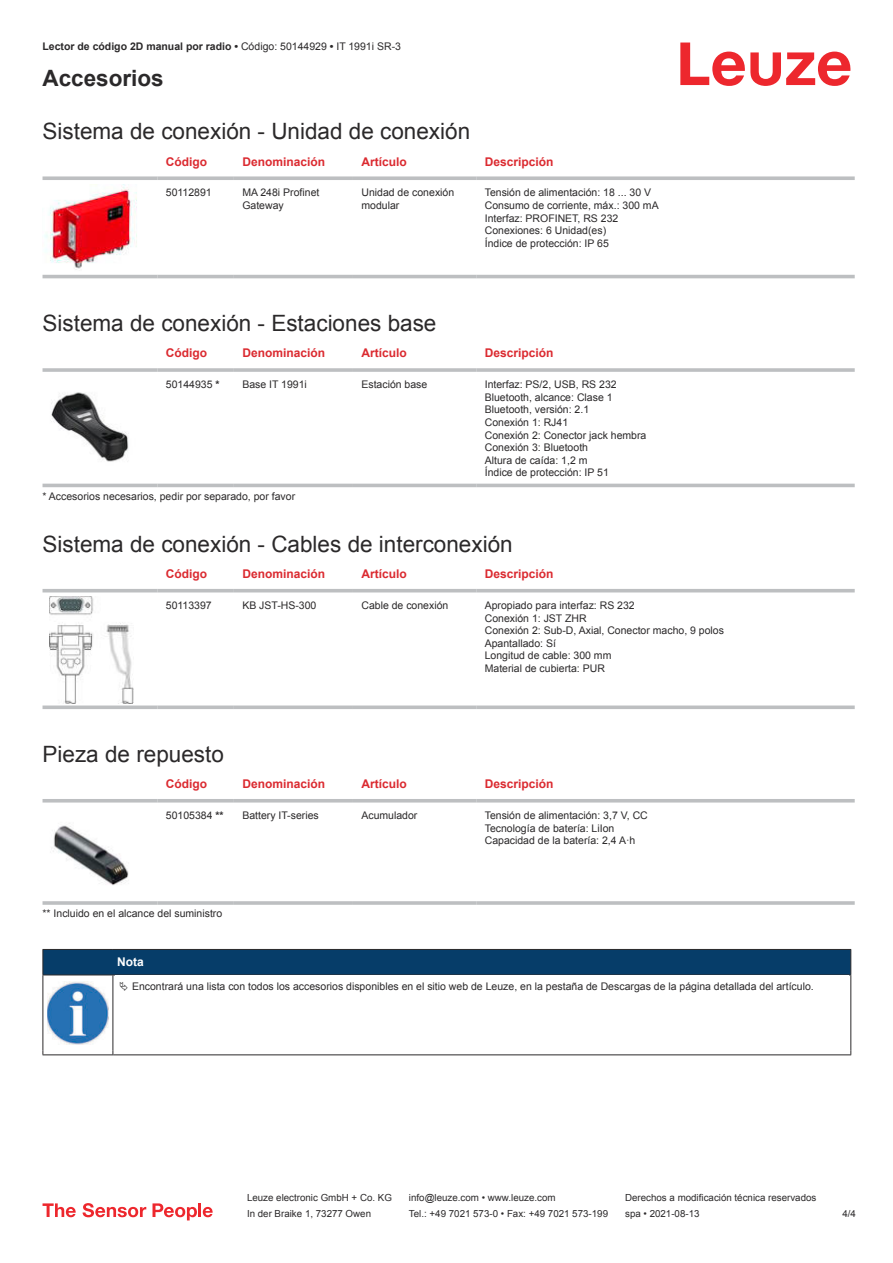
<style>
.page{position:relative;width:893px;height:1263px;background:#fff}
.page>*{position:absolute;margin:0;border:0;box-sizing:border-box;transform-origin:0 0}
.t1{font:22.5px "Arial";color:#2b292a}
.t2{font:700 22.5px "Arial";color:#2b292a}
.t3{font:700 12px "Arial";color:#db2a30}
.t4{font:700 12px "Arial";color:#fff}
.t5{font:10.5px/12.6px "Arial";color:#2b292a}
.t6{font:700 10.5px "Arial";color:#2b292a}
.t7{font:9.75px "Arial";color:#2b292a}
.s1{font-weight:400}
.s2{font-weight:700}
</style>
<div class="page">
<svg style="left:680px;top:43px;width:170px;height:43px"></svg>
<div style="left:43px;top:274px;width:812px;height:5px;background:#eeefef"></div>
<svg style="left:43px;top:176px;width:114px;height:4px"></svg>
<svg style="left:157px;top:176px;width:77px;height:4px"></svg>
<svg style="left:234px;top:176px;width:119px;height:4px"></svg>
<svg style="left:353px;top:176px;width:123px;height:4px"></svg>
<svg style="left:476px;top:176px;width:379px;height:4px;background:#c4c6c8"></svg>
<hr style="left:43px;top:275px;width:114px;height:3px;background:#bdbfc1">
<hr style="left:157px;top:275px;width:77px;height:3px;background:#bdbfc1">
<hr style="left:234px;top:275px;width:119px;height:3px;background:#bdbfc1">
<hr style="left:353px;top:275px;width:123px;height:3px;background:#bdbfc1">
<hr style="left:476px;top:275px;width:379px;height:3px;background:#bdbfc1">
<img style="left:44px;top:184px;width:93px;height:86px">
<div style="left:43px;top:483px;width:812px;height:5px;background:#efeff0"></div>
<hr style="left:43px;top:368px;width:114px;height:4px;background:#bdbfc1">
<hr style="left:157px;top:368px;width:77px;height:4px;background:#c8cacc">
<hr style="left:234px;top:368px;width:119px;height:4px;background:#c3c5c7">
<hr style="left:353px;top:368px;width:123px;height:4px;background:#bdbfc1">
<hr style="left:476px;top:368px;width:379px;height:4px;background:#c8cacc">
<hr style="left:43px;top:484px;width:114px;height:3px;background:#bdbfc1">
<hr style="left:157px;top:484px;width:77px;height:3px;background:#bdbfc1">
<hr style="left:234px;top:484px;width:119px;height:3px;background:#bdbfc1">
<hr style="left:353px;top:484px;width:123px;height:3px;background:#bdbfc1">
<hr style="left:476px;top:484px;width:379px;height:3px;background:#bdbfc1">
<img style="left:51px;top:392px;width:78px;height:70px">
<svg style="left:43px;top:592px;width:812px;height:112px"></svg>
<hr style="left:43px;top:589px;width:114px;height:3px;background:#bdbfc1">
<hr style="left:157px;top:589px;width:77px;height:3px;background:#bdbfc1">
<hr style="left:234px;top:589px;width:119px;height:3px;background:#bdbfc1">
<hr style="left:353px;top:589px;width:123px;height:3px;background:#bdbfc1">
<hr style="left:476px;top:589px;width:379px;height:3px;background:#bdbfc1">
<svg style="left:43px;top:705px;width:114px;height:4px"></svg>
<svg style="left:157px;top:705px;width:77px;height:4px"></svg>
<svg style="left:234px;top:705px;width:119px;height:4px"></svg>
<svg style="left:353px;top:705px;width:123px;height:4px"></svg>
<svg style="left:476px;top:705px;width:379px;height:4px;background:#c5c7c9"></svg>
<img style="left:49px;top:597px;width:84px;height:106px">
<svg style="left:43px;top:802px;width:812px;height:1px"></svg>
<hr style="left:43px;top:799px;width:114px;height:3px;background:#bdbfc1">
<hr style="left:157px;top:799px;width:77px;height:3px;background:#bdbfc1">
<hr style="left:234px;top:799px;width:119px;height:3px;background:#bdbfc1">
<hr style="left:353px;top:799px;width:123px;height:3px;background:#bdbfc1">
<hr style="left:476px;top:799px;width:379px;height:3px;background:#bdbfc1">
<hr style="left:43px;top:901px;width:114px;height:4px;background:#c3c5c7">
<svg style="left:157px;top:901px;width:77px;height:4px"></svg>
<hr style="left:234px;top:901px;width:119px;height:4px;background:#c4c6c7">
<hr style="left:353px;top:901px;width:123px;height:4px;background:#c3c5c7">
<svg style="left:476px;top:901px;width:379px;height:4px;background:#c3c5c7"></svg>
<img style="left:53px;top:825px;width:76px;height:60px">
<div style="left:43px;top:949px;width:808px;height:26px;background:#063d69"></div>
<hr style="left:113px;top:974px;width:738px;height:1px;background:#2b292a">
<hr style="left:43px;top:975px;width:1px;height:75px;background:#2b292a">
<hr style="left:113px;top:975px;width:1px;height:75px;background:#2b292a">
<hr style="left:850px;top:975px;width:1px;height:75px;background:#2b292a">
<hr style="left:43px;top:1054px;width:70px;height:1px;background:#2b292a">
<hr style="left:113px;top:1054px;width:738px;height:1px;background:#2b292a">
<img style="left:47px;top:981px;width:61px;height:63px">
<svg style="left:43px;top:1203px;width:33px;height:14px"></svg>
<svg style="left:83px;top:1203px;width:63px;height:14px"></svg>
<svg style="left:153px;top:1203px;width:44px;height:17px"></svg>
<hr style="left:198px;top:1203px;width:3px;height:14px;background:#ed272d">
<svg style="left:203px;top:1207px;width:10px;height:10px"></svg>
<p class="t6" style="left:43px;top:43px;width:360px">Lector de código 2D manual por radio • <span class="s1">Código: 50144929</span> • <span class="s1">IT 1991i SR-3</span></p>
<h1 class="t2" style="left:43px;top:70px;width:123px">Accesorios</h1>
<h1 class="t1" style="left:43px;top:123px;width:429px">Sistema de conexión - Unidad de conexión</h1>
<p class="t3" style="left:166px;top:157px;width:43px">Código</p>
<p class="t3" style="left:242px;top:157px;width:84px">Denominación</p>
<p class="t3" style="left:361px;top:157px;width:47px">Artículo</p>
<p class="t3" style="left:485px;top:157px;width:70px">Descripción</p>
<p class="t5" style="left:166px;top:187px;width:47px">50112891</p>
<p class="t5" style="left:242px;top:187px;width:79px">MA 248i Profinet<br>Gateway</p>
<p class="t5" style="left:361px;top:187px;width:94px">Unidad de conexión modular</p>
<p class="t5" style="left:485px;top:187px;width:175px">Tensión de alimentación: 18 ... 30 V<br>Consumo de corriente, máx.: 300 mA<br>Interfaz: PROFINET, RS 232<br>Conexiones: 6 Unidad(es)<br>Índice de protección: IP 65</p>
<h1 class="t1" style="left:43px;top:315px;width:395px">Sistema de conexión - Estaciones base</h1>
<p class="t3" style="left:166px;top:349px;width:43px">Código</p>
<p class="t3" style="left:242px;top:349px;width:84px">Denominación</p>
<p class="t3" style="left:361px;top:349px;width:47px">Artículo</p>
<p class="t3" style="left:485px;top:349px;width:70px">Descripción</p>
<p class="t5" style="left:166px;top:379px;width:55px">50144935 <span class="s2">*</span></p>
<p class="t5" style="left:242px;top:379px;width:66px">Base IT 1991i</p>
<p class="t5" style="left:361px;top:379px;width:67px">Estación base</p>
<p class="t5" style="left:485px;top:379px;width:163px">Interfaz: PS/2, USB, RS 232<br>Bluetooth, alcance: Clase 1<br>Bluetooth, versión: 2.1<br>Conexión 1: RJ41<br>Conexión 2: Conector jack hembra<br>Conexión 3: Bluetooth<br>Altura de caída: 1,2 m<br>Índice de protección: IP 51</p>
<p class="t5" style="left:43px;top:490px;width:254px">* Accesorios necesarios, pedir por separado, por favor</p>
<h1 class="t1" style="left:43px;top:535px;width:472px">Sistema de conexión - Cables de interconexión</h1>
<p class="t3" style="left:166px;top:569px;width:43px">Código</p>
<p class="t3" style="left:242px;top:569px;width:84px">Denominación</p>
<p class="t3" style="left:361px;top:569px;width:47px">Artículo</p>
<p class="t3" style="left:485px;top:569px;width:70px">Descripción</p>
<p class="t5" style="left:166px;top:600px;width:47px">50113397</p>
<p class="t5" style="left:242px;top:600px;width:76px">KB JST-HS-300</p>
<p class="t5" style="left:361px;top:600px;width:88px">Cable de conexión</p>
<p class="t5" style="left:485px;top:600px;width:241px">Apropiado para interfaz: RS 232<br>Conexión 1: JST ZHR<br>Conexión 2: Sub-D, Axial, Conector macho, 9 polos<br>Apantallado: Sí<br>Longitud de cable: 300 mm<br>Material de cubierta: PUR</p>
<h1 class="t1" style="left:43px;top:745px;width:183px">Pieza de repuesto</h1>
<p class="t3" style="left:166px;top:779px;width:43px">Código</p>
<p class="t3" style="left:242px;top:779px;width:84px">Denominación</p>
<p class="t3" style="left:361px;top:779px;width:47px">Artículo</p>
<p class="t3" style="left:485px;top:779px;width:70px">Descripción</p>
<p class="t5" style="left:166px;top:810px;width:59px">50105384 <span class="s2">**</span></p>
<p class="t5" style="left:242px;top:810px;width:78px">Battery IT-series</p>
<p class="t5" style="left:361px;top:810px;width:58px">Acumulador</p>
<p class="t5" style="left:485px;top:810px;width:165px">Tensión de alimentación: 3,7 V, CC<br>Tecnología de batería: LiIon<br>Capacidad de la batería: 2,4 A·h</p>
<p class="t5" style="left:43px;top:908px;width:181px">** Incluido en el alcance del suministro</p>
<p class="t4" style="left:117px;top:958px;width:28px">Nota</p>
<p class="t5" style="left:132px;top:981px;width:683px">Encontrará una lista con todos los accesorios disponibles en el sitio web de Leuze, en la pestaña de Descargas de la página detallada del artículo.</p>
<p class="t7" style="left:247px;top:1194px;width:146px">Leuze electronic GmbH + Co. KG</p>
<p class="t7" style="left:409px;top:1194px;width:148px">info@leuze.com • www.leuze.com</p>
<p class="t7" style="left:625px;top:1194px;width:193px">Derechos a modificación técnica reservados</p>
<p class="t7" style="left:247px;top:1210px;width:126px">In der Braike 1, 73277 Owen</p>
<p class="t7" style="left:409px;top:1210px;width:201px">Tel.: +49 7021 573-0 • Fax: +49 7021 573-199</p>
<p class="t7" style="left:625px;top:1210px;width:76px">spa • 2021-08-13</p>
<p class="t7" style="left:842px;top:1210px;width:15px">4 /4</p>
</div>
